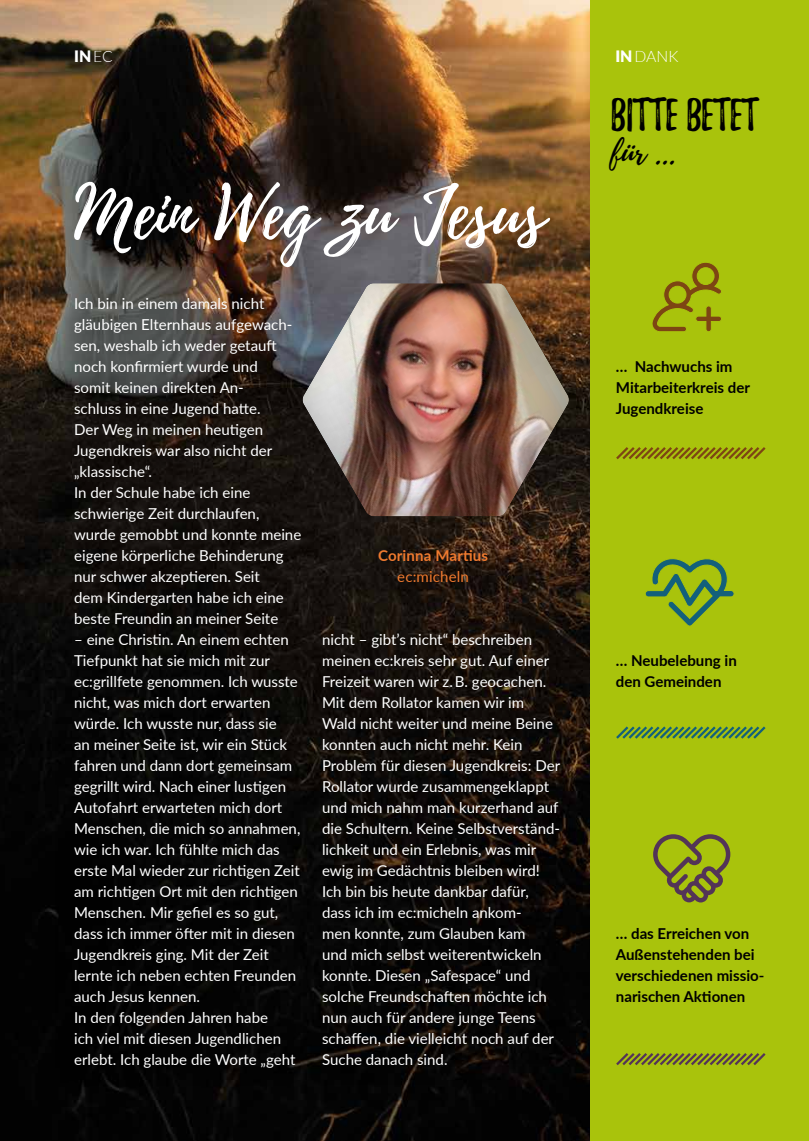
<style>
.page{position:relative;width:809px;height:1141px;background:#fff}
.page>*{position:absolute;margin:0;border:0;box-sizing:border-box;transform-origin:0 0}
.t1{font:72.27px "Playlist Script";color:#fff}
.t2{font:40.25px "Playlist Caps";letter-spacing:-.01em;color:#000}
.t3{font:33.25px "Playlist Script";color:#000}
.t4{font:300 15.75px "Lato";color:#fff}
.t5{font:900 15.75px "Lato";color:#fff}
.t6{font:15.05px/21px "Lato";color:#fff}
.t7{font:700 15.05px/21px "Lato";color:#000}
.t8{font:700 15.05px "Lato";letter-spacing:.01em;color:#ef7a2f}
.t9{font:15.05px "Lato";letter-spacing:.01em;color:#ef7a2f}
.s1{font-weight:300}
.s2{font-weight:900}
</style>
<div class="page">
<img style="left:0;top:0;width:590px;height:1141px">
<div style="left:54px;top:279px;width:266px;height:809px;background:#000;opacity:.75"></div>
<div style="left:302px;top:614px;width:276px;height:472px;background:#000;opacity:.75"></div>
<div style="left:302px;top:280px;width:269px;height:237px;background:#000;opacity:.2"></div>
<div style="left:370px;top:541px;width:126px;height:50px;background:#000;opacity:.75"></div>
<div style="left:590px;top:0;width:219px;height:1141px;background:#a9c30c"></div>
<svg style="left:652px;top:262px;width:69px;height:70px"></svg>
<svg style="left:645px;top:559px;width:89px;height:67px"></svg>
<svg style="left:616px;top:1053px;width:150px;height:12px"></svg>
<svg style="left:616px;top:726px;width:150px;height:13px"></svg>
<svg style="left:616px;top:447px;width:150px;height:13px"></svg>
<svg style="left:653px;top:834px;width:77px;height:68px"></svg>
<p class="t5" style="left:74px;top:45px;width:40px">IN<span class="s1">EC</span></p>
<h1 class="t1" style="left:74px;top:162px;width:472px">Mein Weg zu Jesus</h1>
<p class="t6" style="left:74px;top:293px;width:229px">Ich bin in einem damals nicht gläubigen Elternhaus aufgewach&shy;sen, weshalb ich weder getauft noch konfirmiert wurde und<br>somit keinen direkten An-<br>schluss in eine Jugend hatte.<br>Der Weg in meinen heutigen<br>Jugendkreis war also nicht der „klassische“.<br>In der Schule habe ich eine schwierige Zeit durchlaufen, wurde gemobbt und konnte meine eigene körperliche Behinderung nur schwer akzeptieren. Seit<br>dem Kindergarten habe ich eine beste Freundin an meiner Seite</p>
<p class="t6" style="left:74px;top:629px;width:228px">– eine Christin. An einem echten<br>Tiefpunkt hat sie mich mit zur ec:grillfete genommen. Ich wusste nicht, was mich dort erwarten würde. Ich wusste nur, dass sie<br>an meiner Seite ist, wir ein Stück fahren und dann dort gemeinsam gegrillt wird. Nach einer lustigen<br>Autofahrt erwarteten mich dort<br>Menschen, die mich so annahmen, wie ich war. Ich fühlte mich das erste Mal wieder zur richtigen Zeit am richtigen Ort mit den richtigen<br>Menschen. Mir gefiel es so gut, dass ich immer öfter mit in diesen<br>Jugendkreis ging. Mit der Zeit lernte ich neben echten Freunden auch Jesus kennen.<br>In den folgenden Jahren habe<br>ich viel mit diesen Jugendlichen erlebt. Ich glaube die Worte „geht</p>
<p class="t8" style="left:378px;top:545px;width:112px">Corinna Martius</p>
<p class="t9" style="left:397px;top:566px;width:73px">ec:micheln</p>
<p class="t6" style="left:322px;top:629px;width:239px">nicht – gibt’s nicht“ beschreiben meinen ec:kreis sehr gut. Auf einer<br>Freizeit waren wir z. B. geocachen.<br>Mit dem Rollator kamen wir im<br>Wald nicht weiter und meine Beine konnten auch nicht mehr. Kein<br>Problem für diesen Jugendkreis: Der<br>Rollator wurde zusammengeklappt und mich nahm man kurzerhand auf die Schultern. Keine Selbstverständ&shy;lichkeit und ein Erlebnis, was mir ewig im Gedächtnis bleiben wird!<br>Ich bin bis heute dankbar dafür, dass ich im ec:micheln ankom-<br>men konnte, zum Glauben kam<br>und mich selbst weiterentwickeln konnte. Diesen „Safespace“ und solche Freundschaften möchte ich nun auch für andere junge Teens schaffen, die vielleicht noch auf der<br>Suche danach sind.</p>
<p class="t4" style="left:615px;top:46px;width:65px"><span class="s2">IN</span>DANK</p>
<h2 class="t2" style="left:611px;top:97px;width:149px">BITTE BETET</h2>
<h3 class="t3" style="left:611px;top:128px;width:67px">für ...</h3>
<p class="t7" style="left:616px;top:356px;width:136px">… Nachwuchs im<br>Mitarbeiterkreis der<br>Jugendkreise</p>
<p class="t7" style="left:616px;top:650px;width:122px">… Neubelebung in den Gemeinden</p>
<p class="t7" style="left:616px;top:923px;width:150px">… das Erreichen von<br>Außenstehenden bei verschiedenen missio&shy;narischen Aktionen</p>
</div>
